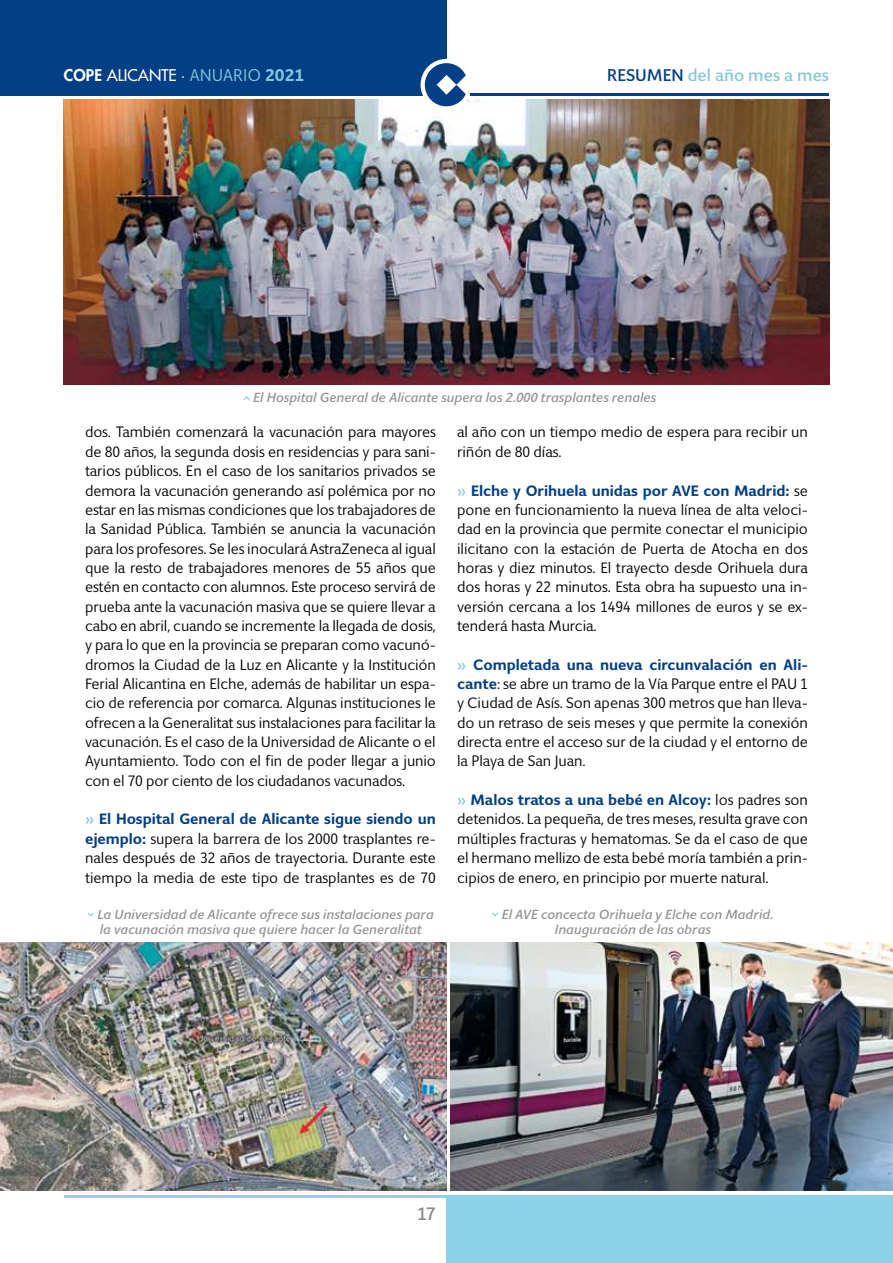
<style>
.page{position:relative;width:893px;height:1263px;background:#fff}
.page>*{position:absolute;margin:0;border:0;box-sizing:border-box;transform-origin:0 0}
.t1{font:500 18px "Giacomo";color:#878787}
.t2{font:500 16.95px "Giacomo";color:#85c6db}
.t3{font:500 15.75px "Futura Std";color:#fff}
.t4{font:15px/19.4px "Giacomo";letter-spacing:-.005em;color:#000;text-align:justify}
.t5{font:italic 500 13.2px/15.3px "Giacomo";color:#929292}
.s1{font-weight:800}
.s2{font-family:"Giacomo";font-weight:400;font-size:16.95px}
.s3{font-family:"Giacomo";font-weight:400;font-size:16.95px;color:#85c6db}
.s4{font-family:"Giacomo";font-weight:700;font-size:16.95px;color:#85c6db}
.s5{color:#033f85}
.s6{font-weight:500;color:#85c6db}
.s7{font-weight:700;color:#033f85}
</style>
<div class="page">
<div style="left:0;top:0;width:446px;height:96px;background:#033f85"></div>
<hr style="left:64px;top:1195px;width:382px;height:2px;background:#8bd1e7">
<hr style="left:446px;top:93px;width:383px;height:3px;background:#033f85">
<div style="left:446px;top:1195px;width:447px;height:68px;background:#8bd1e7"></div>
<img style="left:451px;top:942px;width:442px;height:249px">
<img style="left:64px;top:100px;width:765px;height:284px">
<img style="left:1px;top:942px;width:445px;height:249px">
<img style="left:0;top:942px;width:1px;height:249px">
<svg style="left:243px;top:396px;width:7px;height:4px"></svg>
<svg style="left:87px;top:912px;width:7px;height:4px"></svg>
<svg style="left:492px;top:912px;width:6px;height:4px"></svg>
<svg style="left:418px;top:57px;width:56px;height:56px"></svg>
<p class="t3" style="left:64px;top:65px;width:242px"><span class="s1">COPE</span> ALICANTE <span class="s2">·</span> <span class="s3">ANUARIO</span> <span class="s4">2021</span></p>
<p class="t2" style="left:607px;top:65px;width:223px"><span class="s5">RESUMEN</span> del año mes a mes</p>
<p class="t5" style="left:253px;top:390px;width:404px">El Hospital General de Alicante supera los 2.000 trasplantes renales</p>
<p class="t4" style="left:85px;top:423px;width:352px">dos. También comenzará la vacunación para mayores de 80 años, la segunda dosis en residencias y para sani&shy;tarios públicos. En el caso de los sanitarios privados se demora la vacunación generando así polémica por no estar en las mismas condiciones que los trabajadores de la Sanidad Pública. También se anuncia la vacunación para los profesores. Se les inoculará AstraZeneca al igual que la resto de trabajadores menores de 55 años que estén en contacto con alumnos. Este proceso servirá de prueba ante la vacunación masiva que se quiere llevar a cabo en abril, cuando se incremente la llegada de dosis, y para lo que en la provincia se preparan como vacunó&shy;dromos la Ciudad de la Luz en Alicante y la Institución Ferial Alicantina en Elche, además de habilitar un espa&shy;cio de referencia por comarca. Algunas instituciones le ofrecen a la Generalitat sus instalaciones para facilitar la vacunación. Es el caso de la Universidad de Alicante o el Ayuntamiento. Todo con el fin de poder llegar a junio con el 70 por ciento de los ciudadanos vacunados.</p>
<p class="t4" style="left:85px;top:810px;width:352px"><span class="s6">»</span> <span class="s7">El Hospital General de Alicante sigue siendo un ejemplo:</span> supera la barrera de los 2000 trasplantes re&shy;nales después de 32 años de trayectoria. Durante este tiempo la media de este tipo de trasplantes es de 70</p>
<p class="t4" style="left:457px;top:423px;width:352px">al año con un tiempo medio de espera para recibir un riñón de 80 días.</p>
<p class="t4" style="left:457px;top:481px;width:352px"><span class="s6">»</span> <span class="s7">Elche y Orihuela unidas por AVE con Madrid:</span> se pone en funcionamiento la nueva línea de alta veloci&shy;dad en la provincia que permite conectar el municipio ilicitano con la estación de Puerta de Atocha en dos horas y diez minutos. El trayecto desde Orihuela dura dos horas y 22 minutos. Esta obra ha supuesto una in&shy;versión cercana a los 1494 millones de euros y se ex&shy;tenderá hasta Murcia.</p>
<p class="t4" style="left:457px;top:655px;width:352px"><span class="s6">»</span> <span class="s7">Completada una nueva circunvalación en Ali&shy;cante</span>: se abre un tramo de la Vía Parque entre el PAU 1 y Ciudad de Asís. Son apenas 300 metros que han lleva&shy;do un retraso de seis meses y que permite la conexión directa entre el acceso sur de la ciudad y el entorno de la Playa de San Juan.</p>
<p class="t4" style="left:457px;top:791px;width:352px"><span class="s6">»</span> <span class="s7">Malos tratos a una bebé en Alcoy:</span> los padres son detenidos. La pequeña, de tres meses, resulta grave con múltiples fracturas y hematomas. Se da el caso de que el hermano mellizo de esta bebé moría también a prin&shy;cipios de enero, en principio por muerte natural.</p>
<p class="t5" style="left:97px;top:907px;width:338px">La Universidad de Alicante ofrece sus instalaciones para la vacunación masiva que quiere hacer la Generalitat</p>
<p class="t5" style="left:554px;top:907px;width:220px;text-indent:-53px">El AVE concecta Orihuela y Elche con Madrid.<br>Inauguración de las obras</p>
<p class="t1" style="left:417px;top:1203px;width:20px">17</p>
</div>
